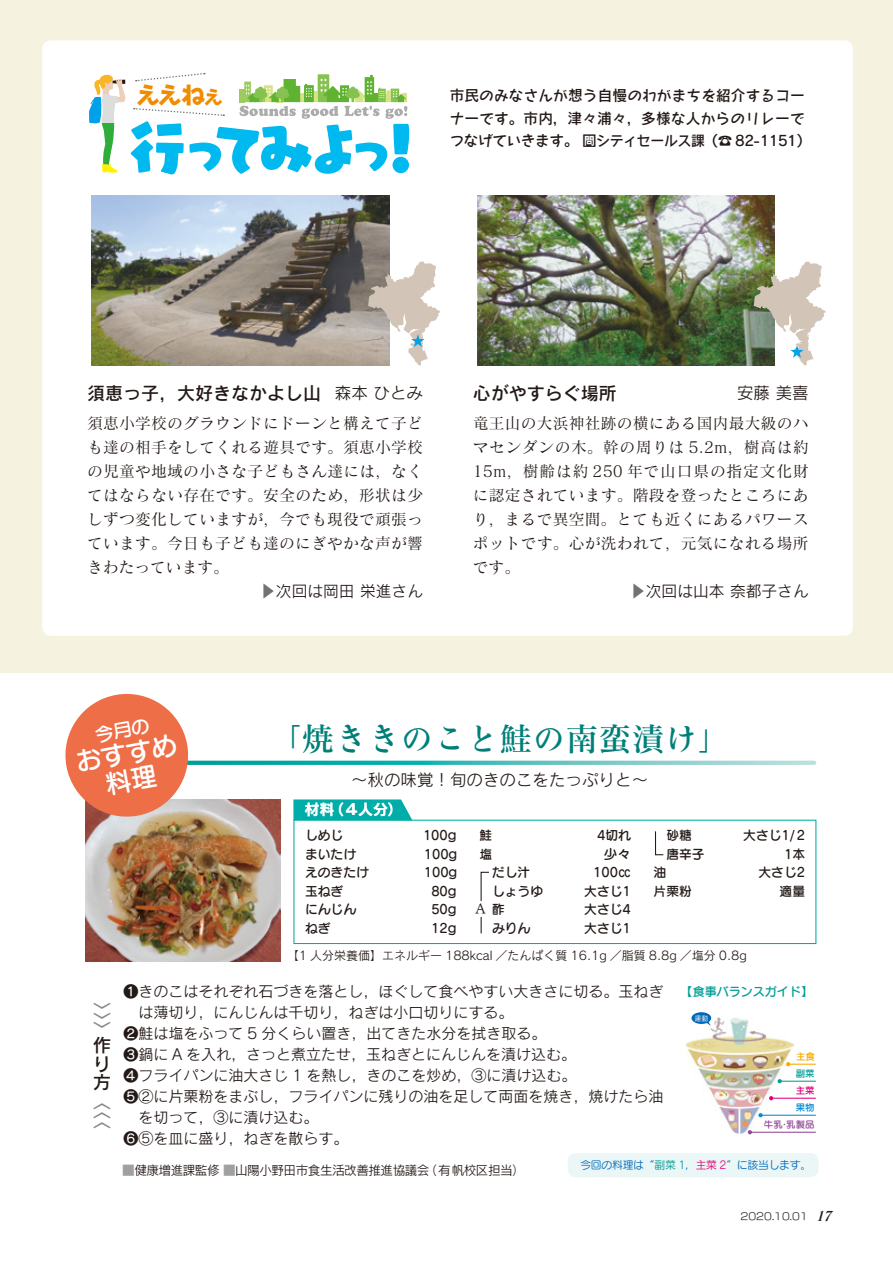
<style>
.page{position:relative;width:893px;height:1263px;background:#fff}
.page>*{position:absolute;margin:0;border:0;box-sizing:border-box;transform-origin:0 0}
.t1{font:57px "Yuruka Std UB";color:#00b9ef}
.t2{font:33px "Matisse V Pro DB";color:#007f79}
.t3{font:25.5px "G Maru Go Pro DB";color:#fff}
.t4{font:24px "Rodin Maria Pro EB";color:#f18c00}
.t5{font:18.6px/15.6px "Rodin Pro DB";color:#898989}
.t6{font:18.6px/18.5px "Rodin Pro DB";color:#231916}
.t7{font:18px "Rodin Pro N DB";color:#231916}
.t8{font:16.5px "Rodin Pro N M";color:#231916}
.t9{font:16.5px "Rodin Pro M";color:#231916}
.t10{font:15.75px/24px "Matisse Pro N M";letter-spacing:.015em;color:#231916;text-align:justify}
.t11{font:15.75px "Rodin Pro N M";color:#231916}
.t12{font:15px/21px "Rodin Pro M";color:#231916}
.t13{font:15px/22.5px "Rodin Maria Pro DB";letter-spacing:.005em;color:#231916}
.t14{font:15px "Rodin Camille Pro B";color:#fff}
.t15{font:14.25px "Rodin Wanpaku Pro DB";letter-spacing:-.03em;color:#231916}
.t16{font:14.1px "Tsuku Min Pro LB";color:#231916}
.t17{font:13.5px "Seurat Pro DB";color:#231916}
.t18{font:12.75px "Seurat Pro DB";color:#231916}
._２行目以降字下げ{font:12.75px "Rodin Pro M";letter-spacing:-.04em;color:#231916}
.t19{font:12px "Rodin Pro N M";color:#231916}
.本文{font:12px "Seurat Pro N DB";color:#009e97}
.t20{font:10.8px "Seurat Pro M";letter-spacing:-.02em;color:#0069b7}
.t21{font:9.75px "New Rodin Pro M";color:#231916}
.t22{font:9.45px "Seurat Pro DB";color:#924998}
.t23{font:9.45px "Seurat Pro DB";color:#f7ab00}
.t24{font:9.45px "Seurat Pro DB";color:#009e97}
.t25{font:9.45px "Seurat Pro DB";color:#e40077}
.t26{font:9.45px "Seurat Pro DB";color:#008cd6}
.t27{font:6.75px "Seurat Pro M";color:#fff}
.s1{font-size:52.5px}
.s2{font-size:55.5px}
.s3{font-family:"Rodin Maria Pro DB";font-size:15px}
.s4{color:#727272}
.s5{color:#231916}
.s6{color:#898989}
.s7{color:#a0a0a1}
.s8{color:#009e97}
.s9{color:#e40077}
.s10{font-family:"Matisse Eleganto Pro B";font-style:italic;font-size:13.5px}
</style>
<div class="page">
<div style="left:0;top:0;width:893px;height:673px;background:#f6f2e0"></div>
<div style="left:42px;top:40px;width:811px;height:596px;background:#fff;border-radius:9px"></div>
<hr style="left:0;top:0;width:1px;height:816px;background:#bfbfbf">
<div style="left:293px;top:820px;width:523px;height:124px;border:1px solid #00ada9"></div>
<svg style="left:193px;top:761px;width:621px;height:4px"></svg>
<svg style="left:89px;top:74px;width:37px;height:99px"></svg>
<img style="left:91px;top:196px;width:298px;height:170px">
<img style="left:477px;top:196px;width:298px;height:170px">
<img style="left:685px;top:1017px;width:109px;height:116px">
<hr style="left:771px;top:1098px;width:45px;height:1px;background:#e40077">
<svg style="left:769px;top:1096px;width:4px;height:4px"></svg>
<hr style="left:760px;top:1115px;width:56px;height:1px;background:#008cd6">
<svg style="left:758px;top:1113px;width:5px;height:4px"></svg>
<hr style="left:780px;top:1081px;width:36px;height:1px;background:#009e97">
<svg style="left:777px;top:1079px;width:5px;height:4px"></svg>
<svg style="left:786px;top:1062px;width:30px;height:4px"></svg>
<svg style="left:691px;top:1012px;width:20px;height:14px"></svg>
<hr style="left:750px;top:1132px;width:66px;height:1px;background:#924998">
<svg style="left:748px;top:1130px;width:4px;height:4px"></svg>
<img style="left:85px;top:799px;width:196px;height:162px">
<svg style="left:239px;top:74px;width:168px;height:45px"></svg>
<svg style="left:136px;top:72px;width:69px;height:10px"></svg>
<svg style="left:134px;top:108px;width:90px;height:8px"></svg>
<svg style="left:368px;top:261px;width:72px;height:104px"></svg>
<svg style="left:753px;top:261px;width:73px;height:104px"></svg>
<svg style="left:293px;top:760px;width:356px;height:60px"></svg>
<svg style="left:480px;top:871px;width:9px;height:63px"></svg>
<svg style="left:655px;top:831px;width:9px;height:25px"></svg>
<div style="left:473px;top:900px;width:15px;height:16px;background:#fff"></div>
<div style="left:568px;top:1153px;width:251px;height:24px;background:#ebf6f6;border-radius:9px"></div>
<svg style="left:65px;top:694px;width:128px;height:127px"></svg>
<h3 class="t4" style="left:136px;top:78px;width:91px">ええねぇ</h3>
<h1 class="t1" style="left:129px;top:101px;width:302px">行<span class="s1">っ</span>てみよ<span class="s1">っ</span><span class="s2">！</span></h1>
<p class="t13" style="left:450px;top:84px;width:357px">市民のみなさんが想う自慢のわがまちを紹介するコーナーです。市内，津々浦々，多様な人からのリレーで</p>
<p class="t15" style="left:450px;top:131px;width:362px"><span class="s3">つなげていきます。</span> 問シティセールス課（☎ 82-1151）</p>
<p class="t7" style="left:87px;top:381px;width:236px">須恵っ子，大好きなかよし山</p>
<p class="t9" style="left:335px;top:382px;width:90px">森本 ひとみ</p>
<p class="t7" style="left:473px;top:381px;width:145px">心がやすらぐ場所</p>
<p class="t9" style="left:737px;top:382px;width:73px">安藤 美喜</p>
<p class="t10" style="left:87px;top:411px;width:337px">須恵小学校のグラウンドにドーンと構えて子ども達の相手をしてくれる遊具です。須恵小学校の児童や地域の小さな子どもさん達には，なくてはならない存在です。安全のため，形状は少しずつ変化していますが，今でも現役で頑張っています。今日も子ども達のにぎやかな声が響きわたっています。</p>
<p class="t11" style="left:260px;top:581px;width:164px"><span class="s4">▶</span>次回は岡田 栄進さん</p>
<p class="t10" style="left:473px;top:411px;width:337px">竜王山の大浜神社跡の横にある国内最大級のハマセンダンの木。幹の周りは 5.2m，樹高は約15m，樹齢は約 250 年で山口県の指定文化財に認定されています。階段を登ったところにあり，まるで異空間。とても近くにあるパワースポットです。心が洗われて，元気になれる場所です。</p>
<p class="t11" style="left:630px;top:581px;width:180px"><span class="s4">▶</span>次回は山本 奈都子さん</p>
<p class="t3" style="left:73px;top:745px;width:103px;rotate:-10deg">おすすめ</p>
<p class="t2" style="left:269px;top:717px;width:463px">「焼ききのこと鮭の南蛮漬け」</p>
<p class="t8" style="left:351px;top:769px;width:299px">〜秋の味覚！旬のきのこをたっぷりと〜</p>
<p class="t14" style="left:305px;top:799px;width:99px">材料（４人分）</p>
<p class="t18" style="left:305px;top:827px;width:40px">しめじ</p>
<p class="t18" style="left:423px;top:827px;width:35px">100g</p>
<p class="t18" style="left:305px;top:845px;width:52px">まいたけ</p>
<p class="t18" style="left:424px;top:845px;width:35px">100g</p>
<p class="t18" style="left:305px;top:864px;width:65px">えのきたけ</p>
<p class="t18" style="left:424px;top:864px;width:35px">100g</p>
<p class="t18" style="left:305px;top:882px;width:40px">玉ねぎ</p>
<p class="t18" style="left:431px;top:882px;width:27px">80g</p>
<p class="t18" style="left:305px;top:901px;width:52px">にんじん</p>
<p class="t18" style="left:431px;top:901px;width:27px">50g</p>
<p class="t18" style="left:305px;top:919px;width:27px">ねぎ</p>
<p class="t18" style="left:431px;top:919px;width:27px">12g</p>
<p class="t18" style="left:479px;top:827px;width:14px">鮭</p>
<p class="t18" style="left:597px;top:827px;width:35px">4切れ</p>
<p class="t18" style="left:479px;top:846px;width:14px">塩</p>
<p class="t17" style="left:604px;top:845px;width:28px">少々</p>
<p class="t18" style="left:479px;top:864px;width:52px">　だし汁</p>
<p class="t18" style="left:593px;top:864px;width:39px">100cc</p>
<p class="t18" style="left:479px;top:882px;width:65px">　しょうゆ</p>
<p class="t18" style="left:584px;top:882px;width:48px">大さじ1</p>
<p class="t18" style="left:479px;top:901px;width:27px">　酢</p>
<p class="t18" style="left:584px;top:901px;width:48px">大さじ4</p>
<p class="t18" style="left:479px;top:919px;width:52px">　みりん</p>
<p class="t18" style="left:584px;top:919px;width:48px">大さじ1</p>
<p class="t16" style="left:476px;top:896px;width:12px">A</p>
<p class="t18" style="left:654px;top:827px;width:40px">　砂糖</p>
<p class="t18" style="left:743px;top:827px;width:63px">大さじ1/ 2</p>
<p class="t18" style="left:654px;top:845px;width:52px">　唐辛子</p>
<p class="t18" style="left:784px;top:845px;width:23px">1本</p>
<p class="t18" style="left:654px;top:864px;width:14px">油</p>
<p class="t18" style="left:758px;top:864px;width:48px">大さじ2</p>
<p class="t18" style="left:654px;top:882px;width:40px">片栗粉</p>
<p class="t18" style="left:780px;top:882px;width:27px">適量</p>
<p class="t19" style="left:287px;top:948px;width:461px">【1 人分栄養価】エネルギー 188kcal ／たんぱく質 16.1g ／脂質 8.8g ／塩分 0.8g</p>
<p class="t5" style="left:93px;top:1003px;width:19px">〉</p>
<p class="t5" style="left:93px;top:1012px;width:19px">〉</p>
<p class="t5" style="left:93px;top:1021px;width:19px">〉<span class="s5">作</span></p>
<p class="t6" style="left:93px;top:1054px;width:19px">り方<span class="s6">〈</span></p>
<p class="t5" style="left:93px;top:1102px;width:19px">〈</p>
<p class="t5" style="left:93px;top:1111px;width:19px">〈</p>
<p class="t12" style="left:139px;top:981px;width:526px;text-indent:-15px">❶きのこはそれぞれ石づきを落とし，ほぐして食べやすい大きさに切る。玉ねぎは薄切り，にんじんは千切り，ねぎは小口切りにする。</p>
<p class="t12" style="left:124px;top:1023px;width:424px">❷鮭は塩をふって 5 分くらい置き，出てきた水分を拭き取る。</p>
<p class="t12" style="left:124px;top:1044px;width:454px">❸鍋に A を入れ，さっと煮立たせ，玉ねぎとにんじんを漬け込む。</p>
<p class="t12" style="left:124px;top:1065px;width:454px">❹フライパンに油大さじ 1 を熱し，きのこを炒め，③に漬け込む。</p>
<p class="t12" style="left:139px;top:1086px;width:526px;text-indent:-15px">❺②に片栗粉をまぶし，フライパンに残りの油を足して両面を焼き，焼けたら油を切って，③に漬け込む。</p>
<p class="t12" style="left:124px;top:1128px;width:226px">❻⑤を皿に盛り，ねぎを散らす。</p>
<p class="本文" style="left:681px;top:984px;width:133px">【食事バランスガイド】</p>
<p class="t27" style="left:695px;top:1014px;width:15px">運動</p>
<p class="t23" style="left:796px;top:1050px;width:20px">主食</p>
<p class="t24" style="left:796px;top:1067px;width:20px">副菜</p>
<p class="t25" style="left:796px;top:1084px;width:20px">主菜</p>
<p class="t26" style="left:796px;top:1101px;width:20px">果物</p>
<p class="t22" style="left:764px;top:1118px;width:52px">牛乳・乳製品</p>
<p class="_２行目以降字下げ" style="left:122px;top:1162px;width:404px"><span class="s7">■</span>健康増進課監修 <span class="s7">■</span>山陽小野田市食生活改善推進協議会（有帆校区担当）</p>
<p class="t20" style="left:580px;top:1158px;width:232px">今回の料理は“<span class="s8">副菜 1</span>，<span class="s9">主菜 2</span>”に該当します。</p>
<p class="t21" style="left:740px;top:1208px;width:97px">2020.10.01 <span class="s10">17</span></p>
</div>
